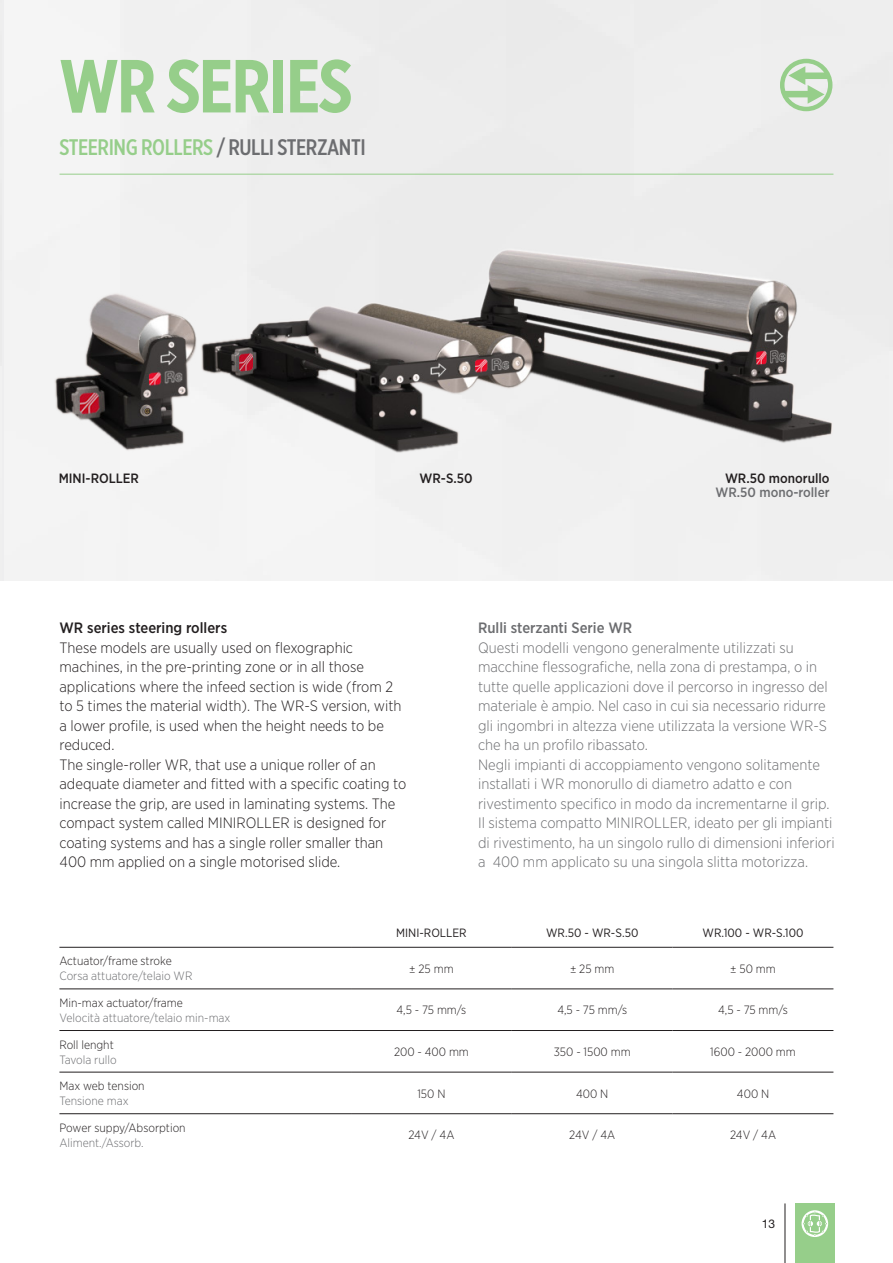
<style>
.page{position:relative;width:893px;height:1263px;background:#fff}
.page>*{position:absolute;margin:0;border:0;box-sizing:border-box;transform-origin:0 0}
.Titolo_1_Italiano{font:700 75px "Gotham X Narrow";letter-spacing:-.02em;color:#96ce8a}
.TitMainPar{font:500 22.5px "Gotham X Narrow";letter-spacing:-.02em;color:#96ce8a}
.t1{font:300 15px/19.5px "Gotham Narrow";color:#6c6d70}
.t2{font:300 15px/19.5px "Gotham Narrow";color:#231f20}
.t3{font:500 15px "Gotham Narrow";color:#231f20}
.t4{font:500 15px "Gotham Narrow";color:#6c6d70}
.t5{font:500 13.5px "Gotham Narrow";color:#231f20}
.t6{font:500 13.5px "Gotham Narrow";color:#6c6d70}
.t7{font:300 12px "Gotham Narrow";color:#231f20}
.t8{font:300 12px "Gotham Narrow";color:#6c6d70}
.t9{font:12px "Gotham Narrow";color:#231f20}
.t10{font:12px "Helvetica Neue LT Pro";color:#231f20}
.s1{color:#6c6d70}
</style>
<div class="page">
<hr style="left:785px;top:1203px;width:1px;height:60px;background:#231f20">
<div style="left:795px;top:1203px;width:40px;height:60px;background:#96ce8a"></div>
<svg style="left:801px;top:1210px;width:27px;height:27px"></svg>
<hr style="left:60px;top:174px;width:773px;height:1px;background:#96ce8a">
<hr style="left:59px;top:947px;width:292px;height:1px;background:#231f20">
<hr style="left:351px;top:947px;width:161px;height:1px;background:#231f20">
<hr style="left:512px;top:947px;width:161px;height:1px;background:#231f20">
<hr style="left:673px;top:947px;width:160px;height:1px;background:#231f20">
<hr style="left:59px;top:989px;width:292px;height:1px;background:#231f20">
<hr style="left:351px;top:989px;width:161px;height:1px;background:#231f20">
<hr style="left:512px;top:989px;width:161px;height:1px;background:#231f20">
<hr style="left:673px;top:989px;width:160px;height:1px;background:#231f20">
<hr style="left:59px;top:1030px;width:292px;height:1px;background:#231f20">
<hr style="left:351px;top:1030px;width:161px;height:1px;background:#231f20">
<hr style="left:512px;top:1030px;width:161px;height:1px;background:#231f20">
<hr style="left:673px;top:1030px;width:160px;height:1px;background:#231f20">
<hr style="left:59px;top:1072px;width:292px;height:1px;background:#231f20">
<hr style="left:351px;top:1072px;width:161px;height:1px;background:#231f20">
<hr style="left:512px;top:1072px;width:161px;height:1px;background:#231f20">
<hr style="left:673px;top:1072px;width:160px;height:1px;background:#231f20">
<hr style="left:59px;top:1113px;width:292px;height:1px;background:#231f20">
<hr style="left:351px;top:1113px;width:161px;height:1px;background:#231f20">
<hr style="left:512px;top:1113px;width:161px;height:1px;background:#231f20">
<hr style="left:673px;top:1113px;width:160px;height:1px;background:#231f20">
<svg style="left:785px;top:66px;width:43px;height:38px;background:#c3debd"></svg>
<div style="left:780px;top:59px;width:52px;height:52px;border:4px solid #96ce8a;border-radius:50%"></div>
<img style="left:40px;top:230px;width:813px;height:254px">
<p class="Titolo_1_Italiano" style="left:60px;top:40px;width:294px">WR SERIES</p>
<p class="TitMainPar" style="left:60px;top:134px;width:308px">STEERING ROLLERS <span class="s1">/ RULLI STERZANTI</span></p>
<p class="t5" style="left:59px;top:470px;width:82px">MINI-ROLLER</p>
<p class="t5" style="left:419px;top:470px;width:55px">WR-S.50</p>
<p class="t5" style="left:725px;top:470px;width:106px">WR.50 monorullo</p>
<p class="t6" style="left:715px;top:483px;width:116px">WR.50 mono-roller</p>
<p class="t3" style="left:60px;top:618px;width:169px">WR series steering rollers</p>
<p class="t2" style="left:60px;top:637px;width:344px">These models are usually used on flexographic machines, in the pre-printing zone or in all those applications where the infeed section is wide (from 2 to 5 times the material width). The WR-S version, with a lower profile, is used when the height needs to be reduced.</p>
<p class="t2" style="left:60px;top:754px;width:348px">The single-roller WR, that use a unique roller of an adequate diameter and fitted with a specific coating to increase the grip, are used in laminating systems. The compact system called MINIROLLER is designed for coating systems and has a single roller smaller than</p>
<p class="t2" style="left:60px;top:852px;width:282px">400 mm applied on a single motorised slide.</p>
<p class="t4" style="left:478px;top:618px;width:156px">Rulli sterzanti Serie WR</p>
<p class="t1" style="left:478px;top:637px;width:351px">Questi modelli vengono generalmente utilizzati su macchine flessografiche, nella zona di prestampa, o in tutte quelle applicazioni dove il percorso in ingresso del materiale è ampio. Nel caso in cui sia necessario ridurre gli ingombri in altezza viene utilizzata la versione WR-S che ha un profilo ribassato.</p>
<p class="t1" style="left:478px;top:754px;width:358px">Negli impianti di accoppiamento vengono solitamente installati i WR monorullo di diametro adatto e con rivestimento specifico in modo da incrementarne il grip.<br>Il sistema compatto MINIROLLER, ideato per gli impianti di rivestimento, ha un singolo rullo di dimensioni inferiori a 400 mm applicato su una singola slitta motorizza.</p>
<p class="t7" style="left:59px;top:954px;width:114px">Actuator/frame stroke</p>
<p class="t8" style="left:59px;top:969px;width:135px">Corsa attuatore/telaio WR</p>
<p class="t7" style="left:59px;top:995px;width:125px">Min-max actuator/frame</p>
<p class="t8" style="left:59px;top:1010px;width:173px">Velocità attuatore/telaio min-max</p>
<p class="t7" style="left:59px;top:1037px;width:56px">Roll lenght</p>
<p class="t8" style="left:59px;top:1052px;width:59px">Tavola rullo</p>
<p class="t7" style="left:59px;top:1079px;width:87px">Max web tension</p>
<p class="t8" style="left:59px;top:1094px;width:71px">Tensione max</p>
<p class="t7" style="left:59px;top:1120px;width:128px">Power suppy/Absorption</p>
<p class="t8" style="left:59px;top:1135px;width:86px">Aliment./Assorb.</p>
<p class="t9" style="left:396px;top:925px;width:72px">MINI-ROLLER</p>
<p class="t9" style="left:546px;top:925px;width:94px">WR.50 - WR-S.50</p>
<p class="t9" style="left:703px;top:925px;width:102px">WR.100 - WR-S.100</p>
<p class="t7" style="left:409px;top:961px;width:46px">± 25 mm</p>
<p class="t7" style="left:570px;top:961px;width:46px">± 25 mm</p>
<p class="t7" style="left:730px;top:961px;width:47px">± 50 mm</p>
<p class="t7" style="left:396px;top:1003px;width:71px">4,5 - 75 mm/s</p>
<p class="t7" style="left:557px;top:1003px;width:71px">4,5 - 75 mm/s</p>
<p class="t7" style="left:718px;top:1003px;width:71px">4,5 - 75 mm/s</p>
<p class="t7" style="left:394px;top:1044px;width:76px">200 - 400 mm</p>
<p class="t7" style="left:554px;top:1044px;width:78px">350 - 1500 mm</p>
<p class="t7" style="left:710px;top:1044px;width:87px">1600 - 2000 mm</p>
<p class="t7" style="left:417px;top:1086px;width:30px">150 N</p>
<p class="t7" style="left:576px;top:1086px;width:34px">400 N</p>
<p class="t7" style="left:737px;top:1086px;width:34px">400 N</p>
<p class="t7" style="left:408px;top:1128px;width:47px">24V / 4A</p>
<p class="t7" style="left:569px;top:1128px;width:47px">24V / 4A</p>
<p class="t7" style="left:730px;top:1128px;width:47px">24V / 4A</p>
<p class="t10" style="left:762px;top:1216px;width:15px">13</p>
</div>
